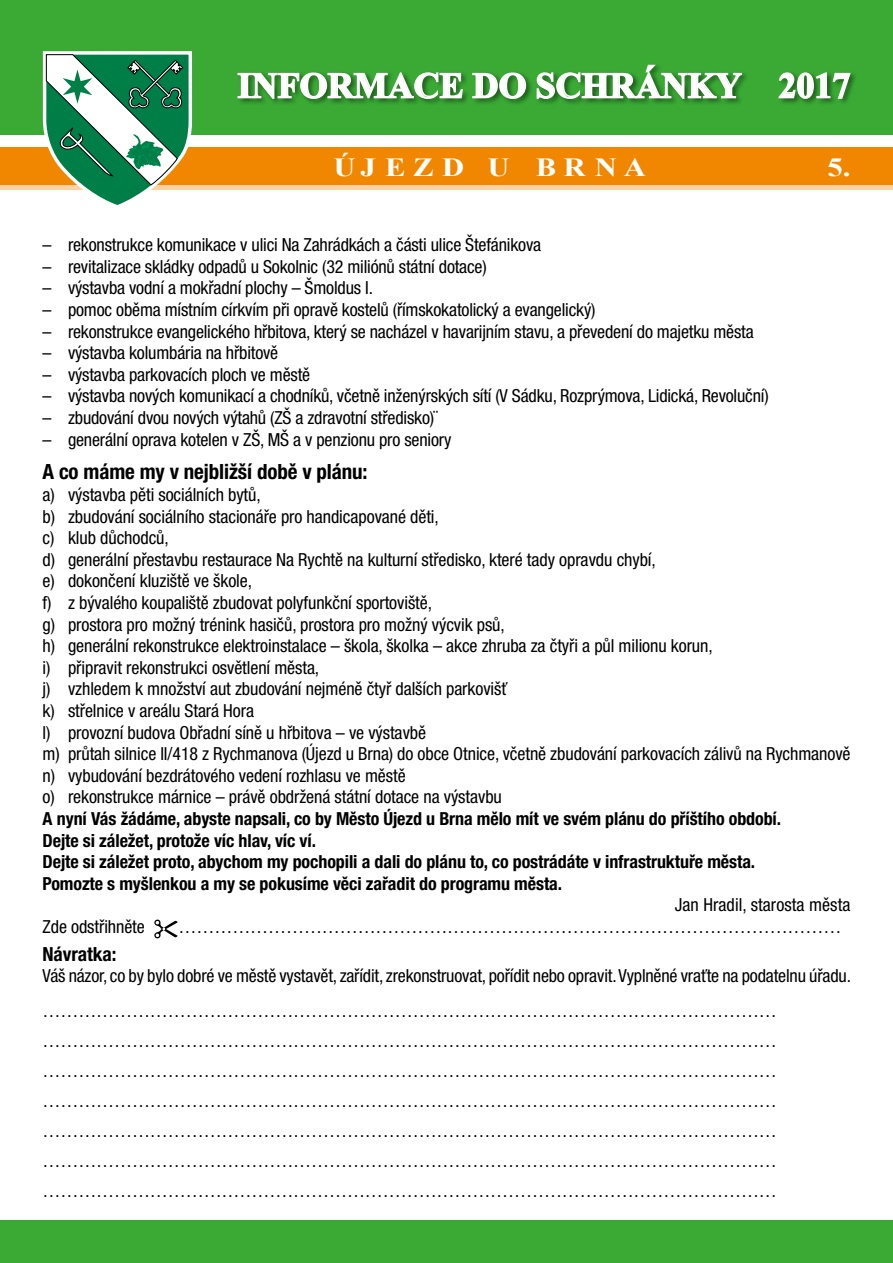
<style>
.page{position:relative;width:893px;height:1263px;background:#fff}
.page>*{position:absolute;margin:0;border:0;box-sizing:border-box;transform-origin:0 0}
.t1{font:700 36px "Times New Roman";color:#fff}
.t2{font:700 26.1px "Times New Roman";letter-spacing:.24em;color:#fff;scale:1.18 1}
.t3{font:700 condensed 21px "Helvetica Neue LT Pro";letter-spacing:-.005em;color:#000}
.t4{font:700 condensed 19.5px "Helvetica Neue LT Pro";letter-spacing:-.005em;color:#000}
.t5{font:condensed 18px/21.6px "Helvetica Neue LT Pro";letter-spacing:-.005em;color:#000}
.t6{font:700 condensed 18px/21.6px "Helvetica Neue LT Pro";letter-spacing:-.005em;color:#000}
</style>
<div class="page">
<hr style="left:0;top:185px;width:893px;height:4px;background:#fcd2a4">
<div style="left:0;top:1220px;width:893px;height:43px;background:#3aaa35"></div>
<div style="left:0;top:0;width:893px;height:135px;background:#3aaa35"></div>
<div style="left:0;top:148px;width:893px;height:37px;background:#f18700"></div>
<svg style="left:41px;top:51px;width:153px;height:154px"></svg>
<div style="left:777px;top:70px;width:81px;height:36px;background:#000;opacity:.45"></div>
<svg style="left:778px;top:71px;width:74px;height:29px"></svg>
<div style="left:236px;top:63px;width:513px;height:43px;background:#000;opacity:.45"></div>
<svg style="left:237px;top:68px;width:227px;height:32px"></svg>
<svg style="left:471px;top:72px;width:56px;height:28px"></svg>
<svg style="left:536px;top:63px;width:207px;height:37px"></svg>
<svg style="left:154px;top:919px;width:24px;height:19px"></svg>
<h1 class="t1" style="left:238px;top:61px;width:505px">INFORMACE DO SCHRÁNKY</h1>
<h1 class="t1" style="left:778px;top:61px;width:73px">2017</h1>
<h2 class="t2" style="left:333px;top:150px;width:266px">ÚJEZD U BRNA</h2>
<h2 class="t2" style="left:827px;top:150px;width:21px">5.</h2>
<p class="t5" style="left:43px;top:234px;width:500px">– rekonstrukce komunikace v ulici Na Zahrádkách a části ulice Štefánikova</p>
<p class="t5" style="left:43px;top:255px;width:446px">– revitalizace skládky odpadů u Sokolnic (32 miliónů státní dotace)</p>
<p class="t5" style="left:43px;top:277px;width:332px">– výstavba vodní a mokřadní plochy – Šmoldus I.</p>
<p class="t5" style="left:43px;top:299px;width:554px">– pomoc oběma místním církvím při opravě kostelů (římskokatolický a evangelický)</p>
<p class="t5" style="left:43px;top:320px;width:713px">– rekonstrukce evangelického hřbitova, který se nacházel v havarijním stavu, a převedení do majetku města</p>
<p class="t5" style="left:43px;top:342px;width:237px">– výstavba kolumbária na hřbitově</p>
<p class="t5" style="left:43px;top:363px;width:269px">– výstavba parkovacích ploch ve městě</p>
<p class="t5" style="left:43px;top:385px;width:728px">– výstavba nových komunikací a chodníků, včetně inženýrských sítí (V Sádku, Rozprýmova, Lidická, Revoluční)</p>
<p class="t5" style="left:43px;top:407px;width:397px">– zbudování dvou nových výtahů (ZŠ a zdravotní středisko)¨</p>
<p class="t5" style="left:43px;top:428px;width:411px">– generální oprava kotelen v ZŠ, MŠ a v penzionu pro seniory</p>
<p class="t3" style="left:43px;top:459px;width:327px">A co máme my v nejbližší době v plánu:</p>
<p class="t5" style="left:43px;top:484px;width:809px">a) výstavba pěti sociálních bytů,<br>b) zbudování sociálního stacionáře pro handicapované děti,<br>c) klub důchodců,<br>d) generální přestavbu restaurace Na Rychtě na kulturní středisko, které tady opravdu chybí,<br>e) dokončení kluziště ve škole,<br>f) z bývalého koupaliště zbudovat polyfunkční sportoviště,<br>g) prostora pro možný trénink hasičů, prostora pro možný výcvik psů,<br>h) generální rekonstrukce elektroinstalace – škola, školka – akce zhruba za čtyři a půl milionu korun,<br>i) připravit rekonstrukci osvětlení města,<br>j) vzhledem k množství aut zbudování nejméně čtyř dalších parkovišť<br>k) střelnice v areálu Stará Hora<br>l) provozní budova Obřadní síně u hřbitova – ve výstavbě<br>m) průtah silnice II/418 z Rychmanova (Újezd u Brna) do obce Otnice, včetně zbudování parkovacích zálivů na Rychmanově n) vybudování bezdrátového vedení rozhlasu ve městě<br>o) rekonstrukce márnice – právě obdržená státní dotace na výstavbu</p>
<p class="t6" style="left:43px;top:808px;width:740px">A nyní Vás žádáme, abyste napsali, co by Město Újezd u Brna mělo mít ve svém plánu do příštího období.<br>Dejte si záležet, protože víc hlav, víc ví.<br>Dejte si záležet proto, abychom my pochopili a dali do plánu to, co postrádáte v infrastruktuře města.<br>Pomozte s myšlenkou a my se pokusíme věci zařadit do programu města.</p>
<p class="t5" style="left:675px;top:894px;width:177px">Jan Hradil, starosta města</p>
<p class="t5" style="left:43px;top:916px;width:104px">Zde odstřihněte</p>
<p class="t5" style="left:179px;top:916px;width:664px">…………………………………………………………………………………………………</p>
<p class="t4" style="left:43px;top:942px;width:75px">Návratka:</p>
<p class="t5" style="left:43px;top:958px;width:810px;line-height:34.3px">Váš názor, co by bylo dobré ve městě vystavět, zařídit, zrekonstruovat, pořídit nebo opravit. Vyplněné vraťte na podatelnu úřadu. ……………………………………………………………………………………………………………</p>
<p class="t5" style="left:43px;top:1025px;width:736px;line-height:30.2px;text-align:justify">…………………………………………………………………………………………………………… …………………………………………………………………………………………………………… …………………………………………………………………………………………………………… …………………………………………………………………………………………………………… …………………………………………………………………………………………………………… ……………………………………………………………………………………………………………</p>
</div>
